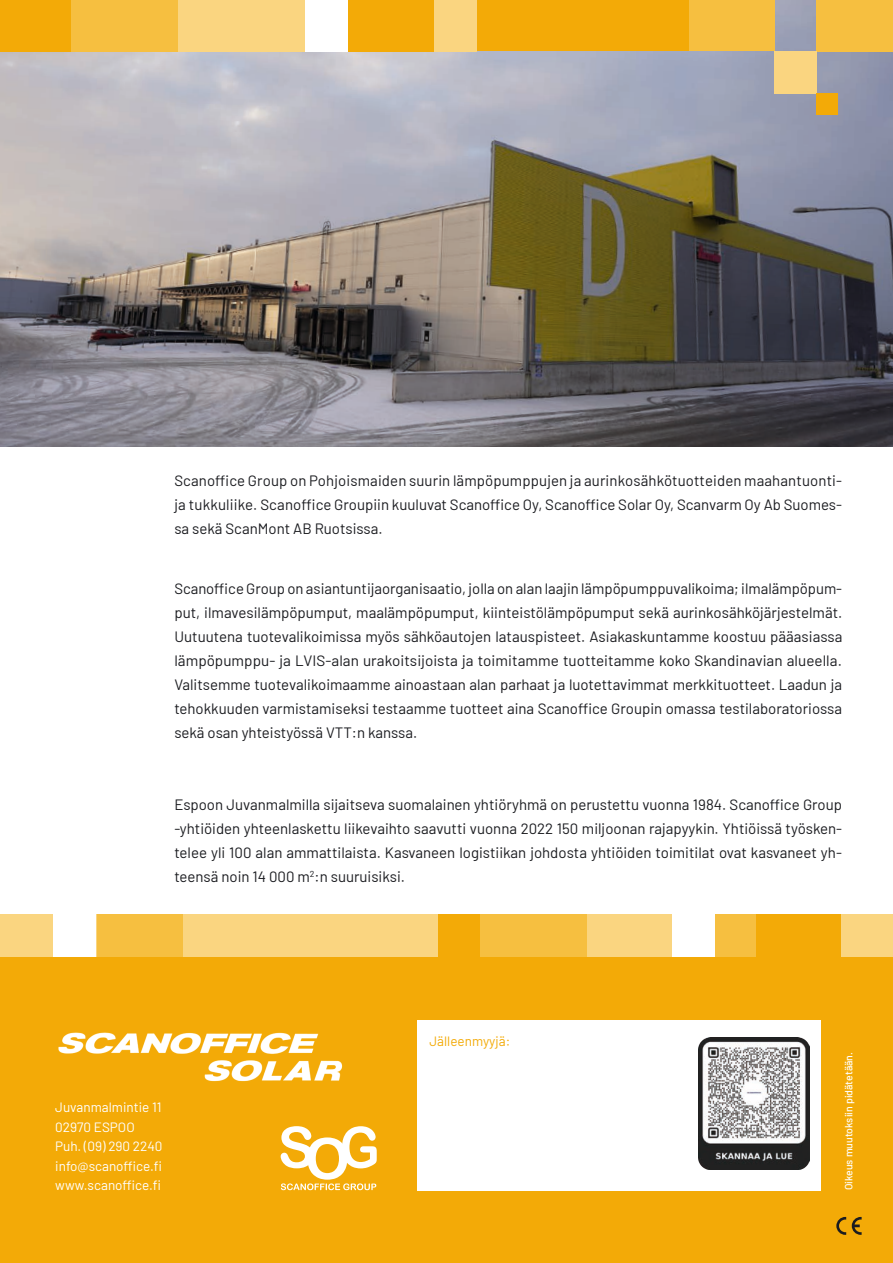
<style>
.page{position:relative;width:893px;height:1263px;background:#fff}
.page>*{position:absolute;margin:0;border:0;box-sizing:border-box;transform-origin:0 0}
.t1{font:15px/24px "Barlow";color:#1b1c20;text-align:justify}
.t2{font:13.5px/19.5px "Barlow";color:#fff}
.t3{font:13.5px "Barlow";color:#f3aa07}
.t4{font:500 10.5px "Barlow";color:#fff}
</style>
<div class="page">
<img style="left:0;top:0;width:893px;height:446px">
<div style="left:348px;top:0;width:86px;height:51px;background:#f3aa07"></div>
<div style="left:477px;top:0;width:212px;height:51px;background:#f3aa07"></div>
<div style="left:178px;top:0;width:128px;height:51px;background:#fad580"></div>
<div style="left:306px;top:0;width:42px;height:51px;background:#fff"></div>
<div style="left:689px;top:0;width:85px;height:51px;background:#f6bf40"></div>
<div style="left:816px;top:0;width:77px;height:51px;background:#f6bf40"></div>
<div style="left:0;top:0;width:72px;height:51px;background:#f3aa07"></div>
<div style="left:774px;top:51px;width:43px;height:43px;background:#fad580"></div>
<div style="left:434px;top:0;width:43px;height:51px;background:#fad580"></div>
<div style="left:72px;top:0;width:106px;height:51px;background:#f6bf40"></div>
<div style="left:816px;top:94px;width:22px;height:21px;background:#f3aa07"></div>
<div style="left:0;top:914px;width:893px;height:349px;background:#f3aa07"></div>
<svg style="left:836px;top:1217px;width:10px;height:18px"></svg>
<svg style="left:852px;top:1217px;width:10px;height:18px"></svg>
<div style="left:417px;top:1020px;width:404px;height:170px;background:#fff"></div>
<svg style="left:281px;top:1126px;width:96px;height:64px"></svg>
<img style="left:58px;top:1032px;width:285px;height:50px">
<div style="left:714px;top:914px;width:43px;height:43px;background:#f6bf40"></div>
<div style="left:566px;top:914px;width:106px;height:43px;background:#fad580"></div>
<div style="left:672px;top:914px;width:42px;height:43px;background:#fff"></div>
<div style="left:0;top:914px;width:438px;height:43px;background:#fad580"></div>
<div style="left:842px;top:914px;width:51px;height:43px;background:#fad580"></div>
<div style="left:480px;top:914px;width:107px;height:43px;background:#f6bf40"></div>
<div style="left:97px;top:914px;width:86px;height:43px;background:#f6bf40"></div>
<div style="left:53px;top:914px;width:43px;height:43px;background:#fff"></div>
<img style="left:699px;top:1037px;width:110px;height:133px">
<p class="t1" style="left:174px;top:467px;width:669px">Scanoffice Group on Pohjoismaiden suurin lämpöpumppujen ja aurinkosähkötuotteiden maahantuonti&shy;ja tukkuliike. Scanoffice Groupiin kuuluvat Scanoffice Oy, Scanoffice Solar Oy, Scanvarm Oy Ab Suomes&shy;sa sekä ScanMont AB Ruotsissa.</p>
<p class="t1" style="left:174px;top:575px;width:670px">Scanoffice Group on asiantuntijaorganisaatio, jolla on alan laajin lämpöpumppuvalikoima; ilmalämpöpum&shy;put, ilmavesilämpöpumput, maalämpöpumput, kiinteistölämpöpumput sekä aurinkosähköjärjestelmät.<br>Uutuutena tuotevalikoimissa myös sähköautojen latauspisteet. Asiakaskuntamme koostuu pääasiassa lämpöpumppu- ja LVIS-alan urakoitsijoista ja toimitamme tuotteitamme koko Skandinavian alueella.<br>Valitsemme tuotevalikoimaamme ainoastaan alan parhaat ja luotettavimmat merkkituotteet. Laadun ja tehokkuuden varmistamiseksi testaamme tuotteet aina Scanoffice Groupin omassa testilaboratoriossa sekä osan yhteistyössä VTT:n kanssa.</p>
<p class="t1" style="left:174px;top:791px;width:669px">Espoon Juvanmalmilla sijaitseva suomalainen yhtiöryhmä on perustettu vuonna 1984. Scanoffice Group -yhtiöiden yhteenlaskettu liikevaihto saavutti vuonna 2022 150 miljoonan rajapyykin. Yhtiöissä työsken&shy;telee yli 100 alan ammattilaista. Kasvaneen logistiikan johdosta yhtiöiden toimitilat ovat kasvaneet yh&shy;teensä noin 14 000 m<sup>2</sup>:n suuruisiksi.</p>
<p class="t2" style="left:55px;top:1096px;width:109px">Juvanmalmintie 11<br>02970 ESPOO<br>Puh. (09) 290 2240 info@scanoffice.fi www.scanoffice.fi</p>
<p class="t3" style="left:429px;top:1032px;width:82px">Jälleenmyyjä:</p>
<p class="t4" style="left:841px;top:1190px;width:140px;rotate:-90deg">Oikeus muutoksiin pidätetään.</p>
</div>
